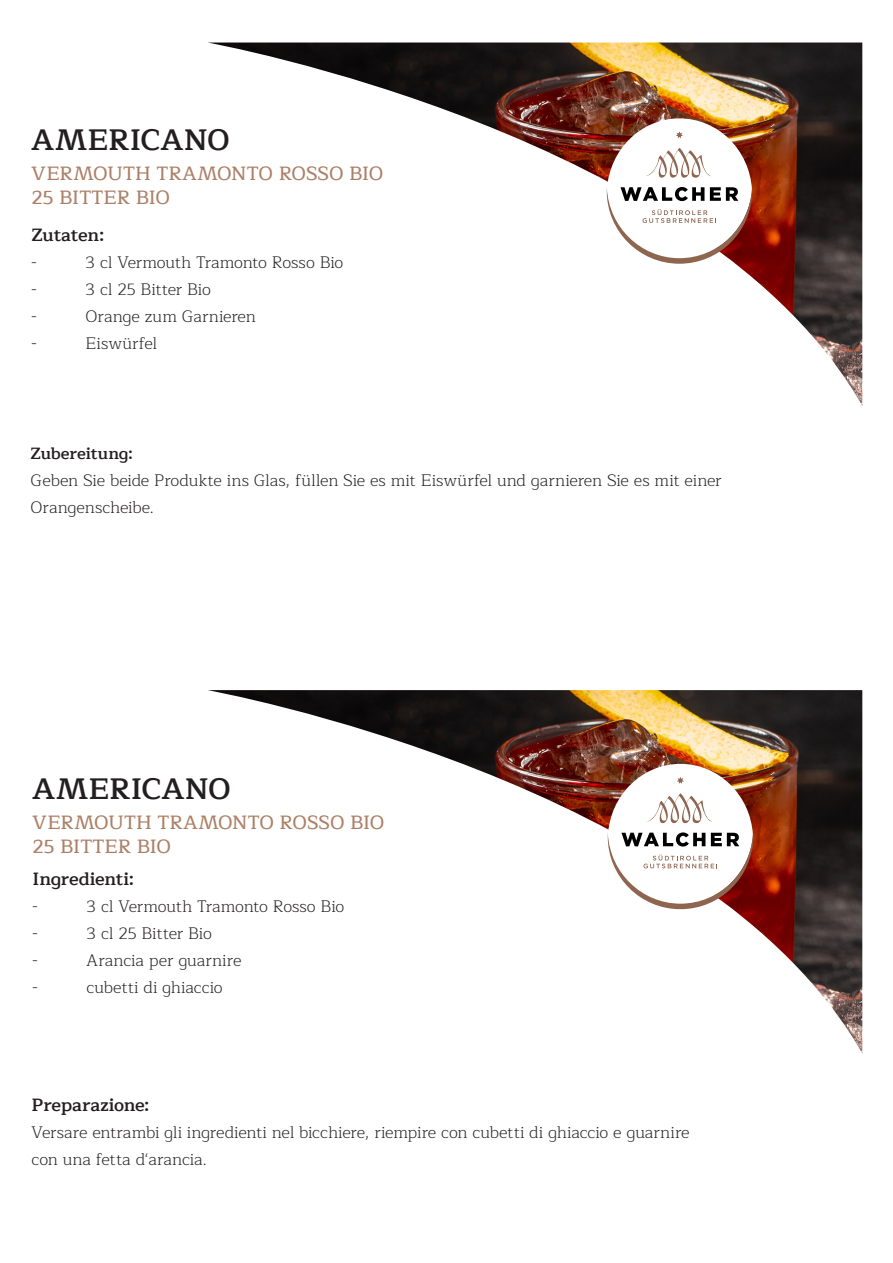
<style>
.page{position:relative;width:893px;height:1263px;background:#fff}
.page>*{position:absolute;margin:0;border:0;box-sizing:border-box;transform-origin:0 0}
.t1{font:600 30px "Maitree";letter-spacing:.005em;color:#231f20}
.t2{font:500 19.5px/23.4px "Maitree";letter-spacing:-.01em;color:#ac8067}
.t3{font:600 18px "Maitree";letter-spacing:-.015em;color:#231f20}
.t4{font:300 16.5px/27px "Maitree";letter-spacing:-.005em;color:#231f20}
.t5{font:600 16.5px "Maitree";letter-spacing:-.01em;color:#231f20}
</style>
<div class="page">
<img style="left:210px;top:43px;width:652px;height:363px">
<img style="left:208px;top:690px;width:654px;height:363px">
<svg style="left:607px;top:118px;width:145px;height:146px"></svg>
<svg style="left:608px;top:764px;width:145px;height:145px"></svg>
<h1 class="t1" style="left:32px;top:115px;width:200px">AMERICANO</h1>
<p class="t2" style="left:32px;top:162px;width:353px">VERMOUTH TRAMONTO ROSSO BIO<br>25 BITTER BIO</p>
<p class="t3" style="left:32px;top:219px;width:74px">Zutaten:</p>
<p class="t4" style="left:32px;top:249px;width:7px">-</p>
<p class="t4" style="left:86px;top:249px;width:259px">3 cl Vermouth Tramonto Rosso Bio</p>
<p class="t4" style="left:32px;top:276px;width:7px">-</p>
<p class="t4" style="left:86px;top:276px;width:127px">3 cl 25 Bitter Bio</p>
<p class="t4" style="left:32px;top:303px;width:7px">-</p>
<p class="t4" style="left:86px;top:303px;width:172px">Orange zum Garnieren</p>
<p class="t4" style="left:32px;top:330px;width:7px">-</p>
<p class="t4" style="left:86px;top:330px;width:73px">Eiswürfel</p>
<p class="t5" style="left:31px;top:439px;width:104px">Zubereitung:</p>
<p class="t4" style="left:31px;top:467px;width:693px">Geben Sie beide Produkte ins Glas, füllen Sie es mit Eiswürfel und garnieren Sie es mit einer<br>Orangenscheibe.</p>
<h1 class="t1" style="left:33px;top:764px;width:200px">AMERICANO</h1>
<p class="t2" style="left:33px;top:811px;width:353px">VERMOUTH TRAMONTO ROSSO BIO<br>25 BITTER BIO</p>
<p class="t3" style="left:33px;top:864px;width:103px">Ingredienti:</p>
<p class="t4" style="left:33px;top:894px;width:7px">-</p>
<p class="t4" style="left:87px;top:894px;width:259px">3 cl Vermouth Tramonto Rosso Bio</p>
<p class="t4" style="left:33px;top:921px;width:7px">-</p>
<p class="t4" style="left:87px;top:921px;width:127px">3 cl 25 Bitter Bio</p>
<p class="t4" style="left:33px;top:948px;width:7px">-</p>
<p class="t4" style="left:87px;top:948px;width:156px">Arancia per guarnire</p>
<p class="t4" style="left:33px;top:975px;width:7px">-</p>
<p class="t4" style="left:87px;top:975px;width:138px">cubetti di ghiaccio</p>
<p class="t3" style="left:32px;top:1089px;width:119px">Preparazione:</p>
<p class="t4" style="left:32px;top:1119px;width:660px">Versare entrambi gli ingredienti nel bicchiere, riempire con cubetti di ghiaccio e guarnire con una fetta d‘arancia.</p>
</div>
